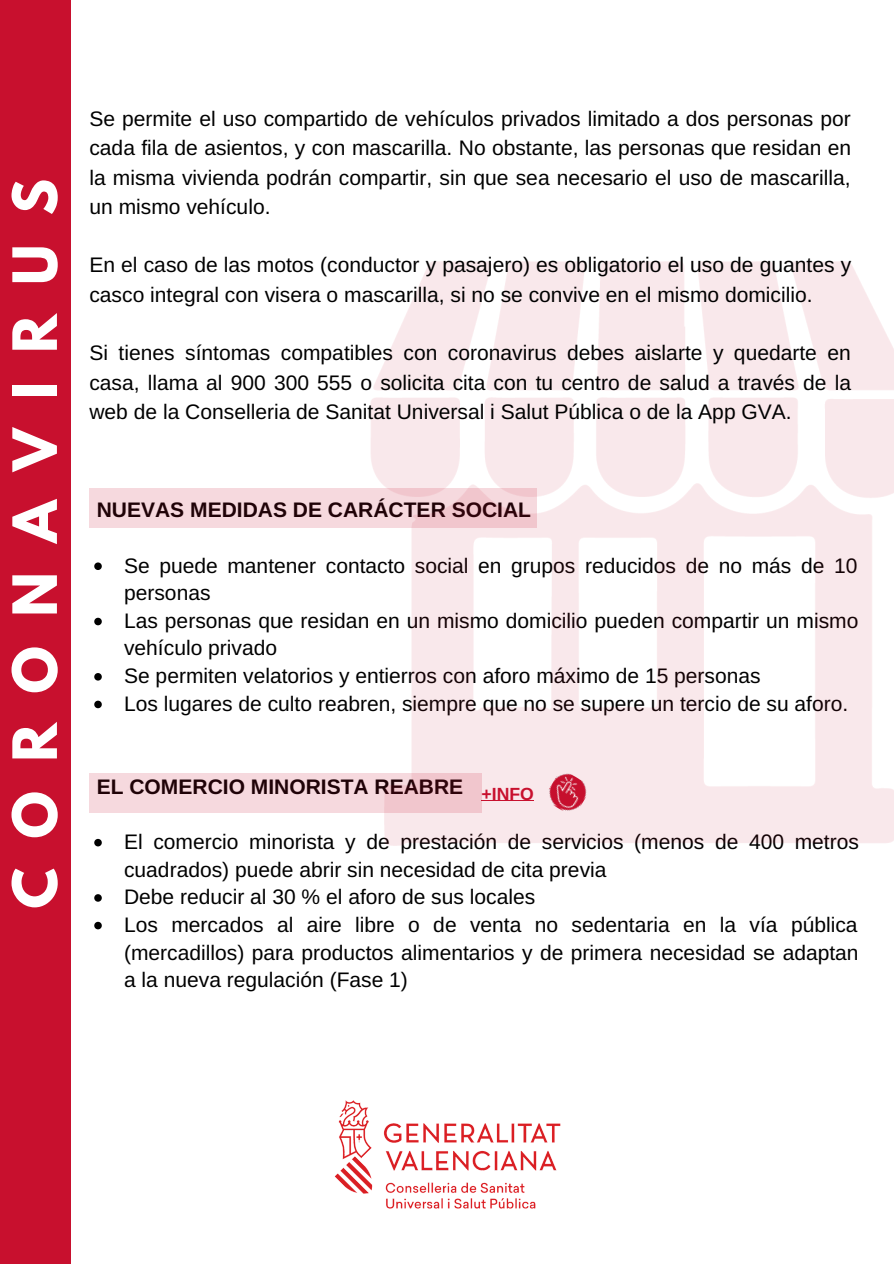
<style>
.page{position:relative;width:894px;height:1264px;background:#fff}
.page>*{position:absolute;margin:0;border:0;box-sizing:border-box;transform-origin:0 0}
.t1{font:700 54px "League Spartan";letter-spacing:.545em;color:#fff}
.t2{font:21px/27.6px "Arimo";color:#000}
.t3{font:700 21px "Arimo";color:#000}
</style>
<div class="page">
<div style="left:0;top:0;width:71px;height:1263px;background:#c8102e"></div>
<svg style="left:94px;top:562px;width:8px;height:8px"></svg>
<svg style="left:94px;top:617px;width:8px;height:8px"></svg>
<svg style="left:94px;top:673px;width:8px;height:7px"></svg>
<svg style="left:94px;top:700px;width:8px;height:8px"></svg>
<svg style="left:94px;top:838px;width:8px;height:8px"></svg>
<svg style="left:94px;top:894px;width:8px;height:7px"></svg>
<svg style="left:94px;top:921px;width:8px;height:8px"></svg>
<img style="left:334px;top:1100px;width:227px;height:109px">
<img style="left:543px;top:768px;width:49px;height:49px">
<hr style="left:481px;top:800px;width:53px;height:1px;background:#c8102e">
<div style="left:89px;top:488px;width:447px;height:39px;background:linear-gradient(to right,#f7dde2,#f3ced4)"></div>
<div style="left:89px;top:773px;width:392px;height:39px;background:linear-gradient(to right,#f7dfe3,#f2cbd1)"></div>
<h1 class="t1" style="left:8px;top:908px;width:731px;rotate:-90deg">CORONAVIRUS</h1>
<p class="t2" style="left:89px;top:104px;width:763px;line-height:29.2px;text-align:justify">Se permite el uso compartido de vehículos privados limitado a dos personas por cada fila de asientos, y con mascarilla. No obstante, las personas que residan en la misma vivienda podrán compartir, sin que sea necesario el uso de mascarilla, un mismo vehículo.</p>
<p class="t2" style="left:89px;top:250px;width:763px;line-height:29.2px">En el caso de las motos (conductor y pasajero) es obligatorio el uso de guantes y casco integral con visera o mascarilla, si no se convive en el mismo domicilio.</p>
<p class="t2" style="left:89px;top:338px;width:763px;line-height:29.2px;text-align:justify">Si tienes síntomas compatibles con coronavirus debes aislarte y quedarte en casa, llama al 900 300 555 o solicita cita con tu centro de salud a través de la web de la Conselleria de Sanitat Universal i Salut Pública o de la App GVA.</p>
<p class="t3" style="left:97px;top:498px;width:435px">NUEVAS MEDIDAS DE CARÁCTER SOCIAL</p>
<p class="t2" style="left:124px;top:551px;width:735px">Se puede mantener contacto social en grupos reducidos de no más de 10 personas<br>Las personas que residan en un mismo domicilio pueden compartir un mismo vehículo privado<br>Se permiten velatorios y entierros con aforo máximo de 15 personas<br>Los lugares de culto reabren, siempre que no se supere un tercio de su aforo.</p>
<p class="t3" style="left:97px;top:774px;width:438px">EL COMERCIO MINORISTA REABRE <sub>+INFO</sub></p>
<p class="t2" style="left:124px;top:827px;width:736px">El comercio minorista y de prestación de servicios (menos de 400 metros cuadrados) puede abrir sin necesidad de cita previa<br>Debe reducir al 30 % el aforo de sus locales<br>Los mercados al aire libre o de venta no sedentaria en la vía pública (mercadillos) para productos alimentarios y de primera necesidad se adaptan a la nueva regulación (Fase 1)</p>
</div>
